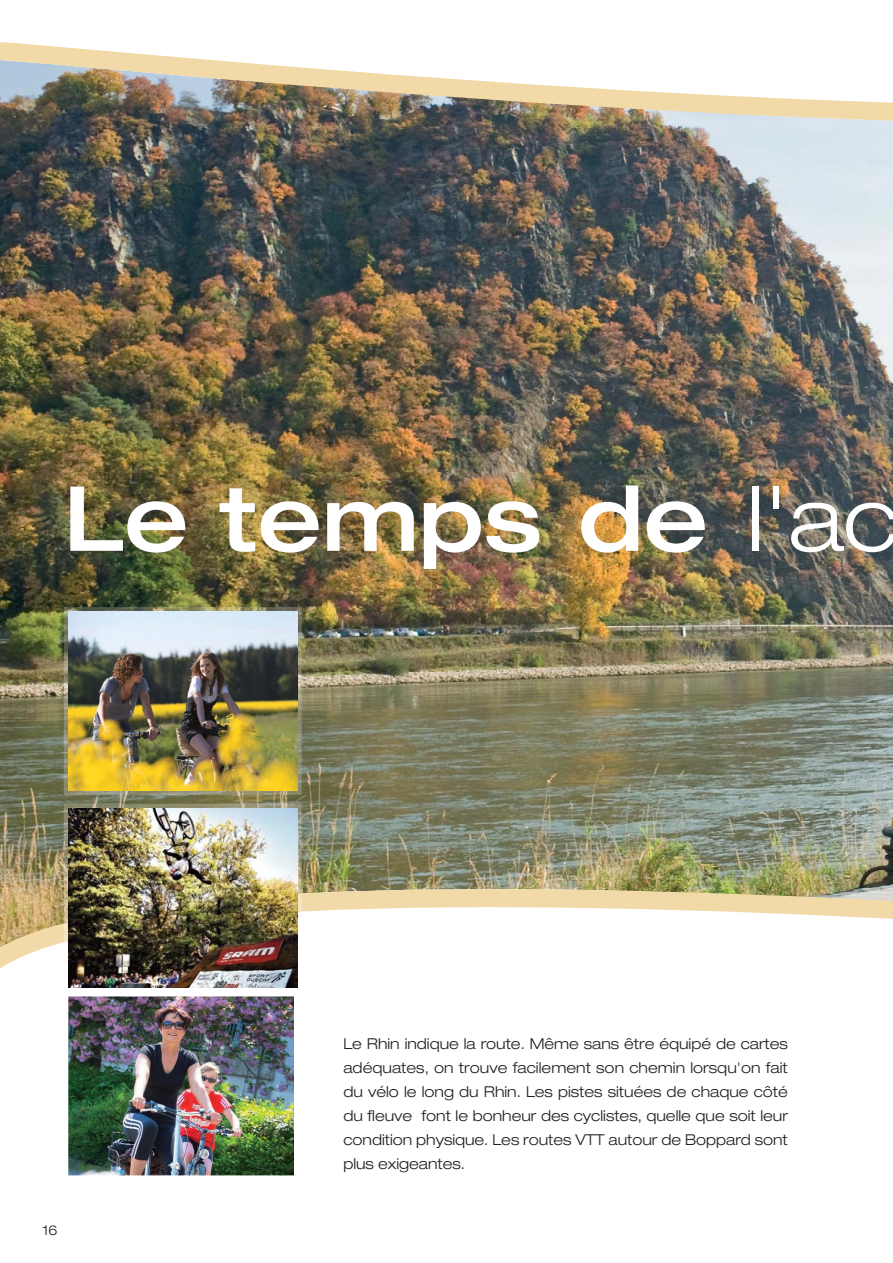
<style>
.page{position:relative;width:893px;height:1263px;background:#fff}
.page>*{position:absolute;margin:0;border:0;box-sizing:border-box;transform-origin:0 0}
.t1{font:500 expanded 90px "Helvetica Neue";color:#fff}
.t2{font:300 expanded 15px/24px "Helvetica Neue";color:#231f20;text-align:justify}
.t3{font:300 expanded 13.5px "Helvetica Neue";color:#231f20}
.s1{font-weight:300}
</style>
<div class="page">
<img style="left:1px;top:42px;width:891px;height:1133px">
<img style="left:69px;top:997px;width:224px;height:178px">
<div style="left:64px;top:992px;width:238px;height:188px;border:4px solid #fff"></div>
<svg style="left:64px;top:924px;width:238px;height:68px"></svg>
<img style="left:64px;top:804px;width:238px;height:120px">
<img style="left:68px;top:808px;width:229px;height:179px">
<img style="left:64px;top:607px;width:238px;height:188px">
<img style="left:68px;top:612px;width:229px;height:179px">
<h1 class="t1" style="left:64px;top:485px;width:836px">Le temps de <span class="s1">l'ac</span></h1>
<p class="t3" style="left:43px;top:1225px;width:17px">16</p>
<p class="t2" style="left:343px;top:1033px;width:446px">Le Rhin indique la route. Même sans être équipé de cartes adéquates, on trouve facilement son chemin lorsqu'on fait du vélo le long du Rhin. Les pistes situées de chaque côté du fleuve font le bonheur des cyclistes, quelle que soit leur condition physique. Les routes VTT autour de Boppard sont plus exigeantes.</p>
</div>
